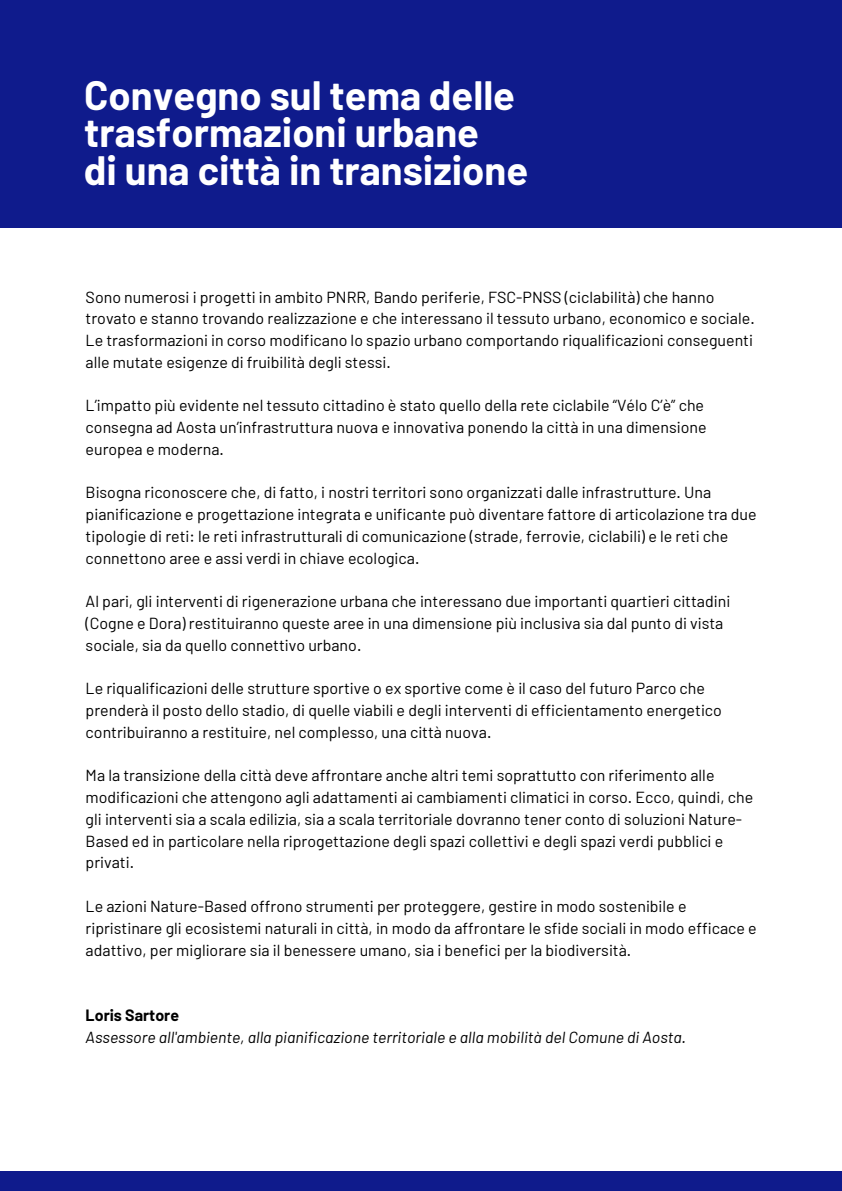
<style>
.page{position:relative;width:842px;height:1191px;background:#fff}
.page>*{position:absolute;margin:0;border:0;box-sizing:border-box;transform-origin:0 0}
.t1{font:700 40px/37.5px "Barlow";color:#fff}
.t2{font:16px/21.8px "Barlow";color:#000}
.t3{font:italic 16px "Barlow";color:#000}
.t4{font:700 16px "Barlow";color:#000}
</style>
<div class="page">
<div style="left:0;top:0;width:842px;height:228px;background:#0f1b8c"></div>
<div style="left:1px;top:1171px;width:841px;height:19px;background:#0f1b8c"></div>
<p class="t1" style="left:84px;top:75px;width:445px">Convegno sul tema delle trasformazioni urbane<br>di una città in transizione</p>
<h1 class="t2" style="left:86px;top:285px;width:671px">Sono numerosi i progetti in ambito PNRR, Bando periferie, FSC-PNSS (ciclabilità) che hanno trovato e stanno trovando realizzazione e che interessano il tessuto urbano, economico e sociale.</h1>
<p class="t2" style="left:86px;top:329px;width:669px">Le trasformazioni in corso modificano lo spazio urbano comportando riqualificazioni conseguenti alle mutate esigenze di fruibilità degli stessi.</p>
<p class="t2" style="left:86px;top:394px;width:622px">L’impatto più evidente nel tessuto cittadino è stato quello della rete ciclabile “Vélo C’è” che consegna ad Aosta un’infrastruttura nuova e innovativa ponendo la città in una dimensione europea e moderna.</p>
<p class="t2" style="left:86px;top:481px;width:672px">Bisogna riconoscere che, di fatto, i nostri territori sono organizzati dalle infrastrutture. Una pianificazione e progettazione integrata e unificante può diventare fattore di articolazione tra due tipologie di reti: le reti infrastrutturali di comunicazione (strade, ferrovie, ciclabili) e le reti che connettono aree e assi verdi in chiave ecologica.</p>
<p class="t2" style="left:86px;top:590px;width:646px">Al pari, gli interventi di rigenerazione urbana che interessano due importanti quartieri cittadini (Cogne e Dora) restituiranno queste aree in una dimensione più inclusiva sia dal punto di vista sociale, sia da quello connettivo urbano.</p>
<p class="t2" style="left:86px;top:677px;width:638px">Le riqualificazioni delle strutture sportive o ex sportive come è il caso del futuro Parco che prenderà il posto dello stadio, di quelle viabili e degli interventi di efficientamento energetico contribuiranno a restituire, nel complesso, una città nuova.</p>
<p class="t2" style="left:86px;top:764px;width:669px">Ma la transizione della città deve affrontare anche altri temi soprattutto con riferimento alle modificazioni che attengono agli adattamenti ai cambiamenti climatici in corso. Ecco, quindi, che gli interventi sia a scala edilizia, sia a scala territoriale dovranno tener conto di soluzioni Nature-Based ed in particolare nella riprogettazione degli spazi collettivi e degli spazi verdi pubblici e privati.</p>
<p class="t2" style="left:86px;top:894px;width:673px">Le azioni Nature-Based offrono strumenti per proteggere, gestire in modo sostenibile e ripristinare gli ecosistemi naturali in città, in modo da affrontare le sfide sociali in modo efficace e adattivo, per migliorare sia il benessere umano, sia i benefici per la biodiversità.</p>
<p class="t4" style="left:86px;top:1004px;width:95px">Loris Sartore</p>
<p class="t3" style="left:86px;top:1026px;width:602px">Assessore all'ambiente, alla pianificazione territoriale e alla mobilità del Comune di Aosta.</p>
</div>
